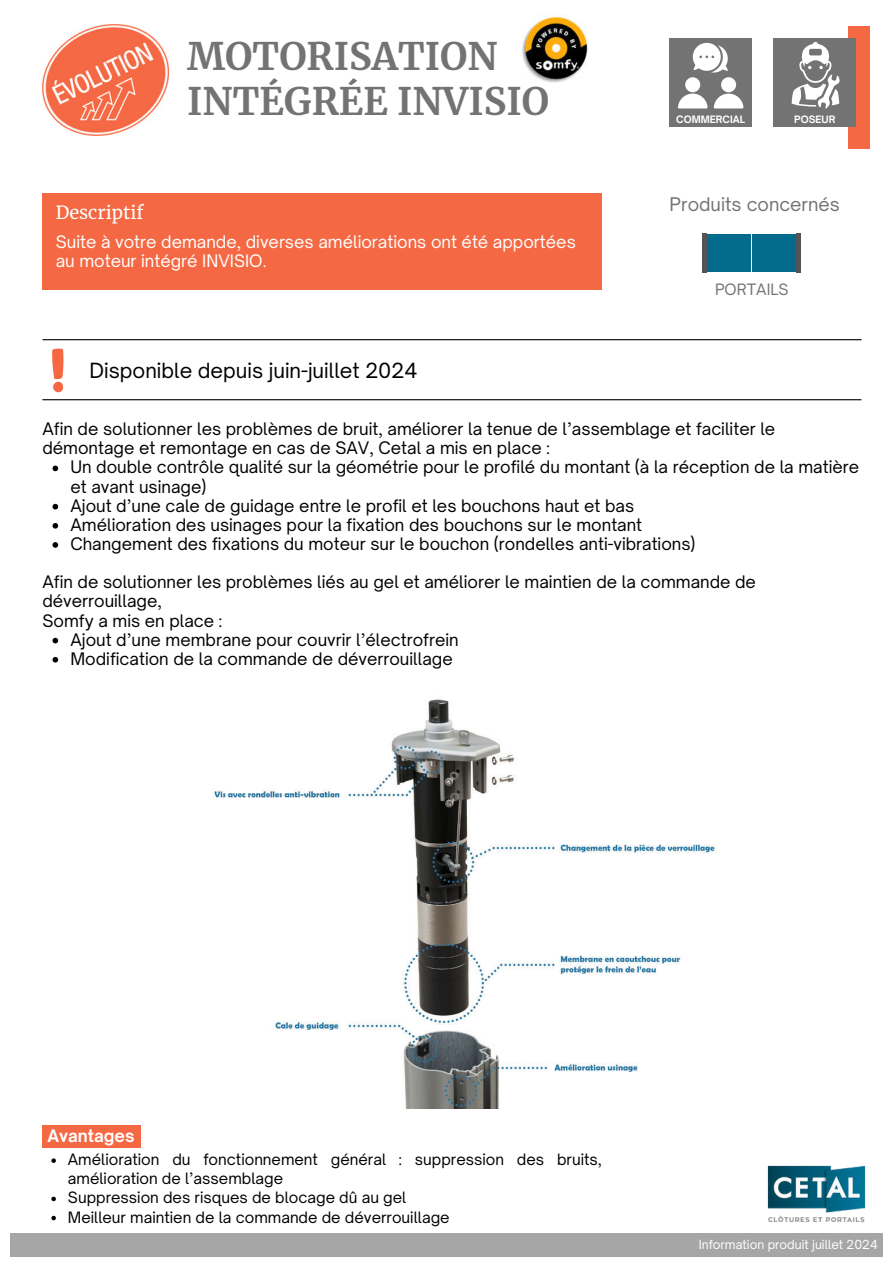
<style>
.page{position:relative;width:894px;height:1264px;background:#fff}
.page>*{position:absolute;margin:0;border:0;box-sizing:border-box;transform-origin:0 0}
.t1{font:700 37.5px/45px "Merriweather";color:#737373}
.t2{font:20.1px "Open Sauce One";color:#000}
.t3{font:18px "Open Sauce One";color:#737373}
.t4{font:18px "Merriweather";color:#fff}
.t5{font:16.5px/19.2px "Open Sauce One";color:#000}
.t6{font:16.5px/19.2px "Open Sauce One";color:#fff}
.t7{font:700 16.5px "Open Sauce One";color:#fff}
.t8{font:15px/19px "Open Sauce One";color:#000}
.t9{font:15px "Open Sauce One";color:#737373}
.t10{font:12px "Open Sauce One";color:#fff}
.t11{font:700 9.75px "Open Sauce One";color:#fff}
</style>
<div class="page">
<div style="left:669px;top:38px;width:82px;height:89px;background:#737373"></div>
<svg style="left:678px;top:42px;width:65px;height:66px"></svg>
<hr style="left:43px;top:339px;width:818px;height:1px;background:#000">
<hr style="left:42px;top:399px;width:819px;height:1px;background:#000">
<svg style="left:52px;top:348px;width:11px;height:44px"></svg>
<div style="left:847px;top:26px;width:21px;height:123px;background:#f46944"></div>
<div style="left:773px;top:38px;width:82px;height:89px;background:#737373"></div>
<svg style="left:791px;top:42px;width:48px;height:66px"></svg>
<div style="left:42px;top:194px;width:559px;height:96px;background:#f46944"></div>
<div style="left:11px;top:1233px;width:871px;height:23px;background:#a6a6a6"></div>
<img style="left:767px;top:1165px;width:99px;height:57px">
<img style="left:42px;top:24px;width:126px;height:111px">
<img style="left:522px;top:15px;width:66px;height:67px">
<div style="left:43px;top:1124px;width:98px;height:23px;background:#f46944"></div>
<div style="left:702px;top:233px;width:5px;height:40px;background:#545454"></div>
<hr style="left:707px;top:263px;width:44px;height:4px;background:#036b8c">
<hr style="left:707px;top:258px;width:44px;height:4px;background:#036b8c">
<div style="left:707px;top:253px;width:44px;height:5px;background:#036b8c"></div>
<div style="left:707px;top:248px;width:44px;height:5px;background:#036b8c"></div>
<div style="left:707px;top:243px;width:44px;height:5px;background:#036b8c"></div>
<hr style="left:707px;top:239px;width:44px;height:4px;background:#036b8c">
<hr style="left:707px;top:234px;width:44px;height:4px;background:#036b8c">
<div style="left:707px;top:267px;width:44px;height:5px;background:#036b8c"></div>
<div style="left:795px;top:233px;width:5px;height:40px;background:#545454"></div>
<hr style="left:752px;top:239px;width:43px;height:4px;background:#036b8c">
<div style="left:752px;top:243px;width:43px;height:5px;background:#036b8c"></div>
<div style="left:752px;top:248px;width:43px;height:5px;background:#036b8c"></div>
<div style="left:752px;top:253px;width:43px;height:5px;background:#036b8c"></div>
<hr style="left:752px;top:258px;width:43px;height:4px;background:#036b8c">
<div style="left:752px;top:262px;width:43px;height:5px;background:#036b8c"></div>
<div style="left:752px;top:267px;width:43px;height:5px;background:#036b8c"></div>
<hr style="left:752px;top:234px;width:43px;height:4px;background:#036b8c">
<img style="left:214px;top:699px;width:502px;height:409px">
<svg style="left:51px;top:1158px;width:5px;height:4px"></svg>
<svg style="left:51px;top:1196px;width:5px;height:5px"></svg>
<svg style="left:51px;top:1215px;width:5px;height:5px"></svg>
<svg style="left:52px;top:465px;width:6px;height:6px"></svg>
<svg style="left:52px;top:504px;width:6px;height:5px"></svg>
<svg style="left:52px;top:523px;width:6px;height:5px"></svg>
<svg style="left:52px;top:542px;width:6px;height:5px"></svg>
<svg style="left:52px;top:637px;width:6px;height:6px"></svg>
<svg style="left:52px;top:657px;width:6px;height:5px"></svg>
<h1 class="t1" style="left:187px;top:32px;width:363px">MOTORISATION<br>INTÉGRÉE INVISIO</h1>
<p class="t4" style="left:56px;top:200px;width:89px">Descriptif</p>
<p class="t6" style="left:56px;top:231px;width:521px">Suite à votre demande, diverses améliorations ont été apportées au moteur intégré INVISIO.</p>
<p class="t2" style="left:89px;top:357px;width:329px">Disponible depuis juin-juillet 2024</p>
<p class="t11" style="left:676px;top:113px;width:70px">COMMERCIAL</p>
<p class="t11" style="left:794px;top:113px;width:43px">POSEUR</p>
<p class="t3" style="left:669px;top:193px;width:172px">Produits concernés</p>
<p class="t9" style="left:714px;top:279px;width:75px">PORTAILS</p>
<p class="t5" style="left:42px;top:419px;width:734px">Afin de solutionner les problèmes de bruit, améliorer la tenue de l’assemblage et faciliter le démontage et remontage en cas de SAV, Cetal a mis en place :</p>
<p class="t5" style="left:70px;top:457px;width:790px">Un double contrôle qualité sur la géométrie pour le profilé du montant (à la réception de la matière et avant usinage)<br>Ajout d’une cale de guidage entre le profil et les bouchons haut et bas<br>Amélioration des usinages pour la fixation des bouchons sur le montant<br>Changement des fixations du moteur sur le bouchon (rondelles anti-vibrations)</p>
<p class="t5" style="left:42px;top:572px;width:715px">Afin de solutionner les problèmes liés au gel et améliorer le maintien de la commande de</p>
<p class="t5" style="left:42px;top:591px;width:121px">déverrouillage,</p>
<p class="t5" style="left:42px;top:610px;width:181px">Somfy a mis en place :</p>
<p class="t5" style="left:70px;top:629px;width:389px">Ajout d’une membrane pour couvrir l’électrofrein</p>
<p class="t5" style="left:70px;top:648px;width:384px">Modification de la commande de déverrouillage</p>
<p class="t7" style="left:47px;top:1124px;width:89px">Avantages</p>
<p class="t8" style="left:68px;top:1149px;width:535px">Amélioration du fonctionnement général : suppression des bruits, amélioration de l’assemblage<br>Suppression des risques de blocage dû au gel<br>Meilleur maintien de la commande de déverrouillage</p>
<p class="t10" style="left:698px;top:1236px;width:181px">Information produit juillet 2024</p>
</div>
